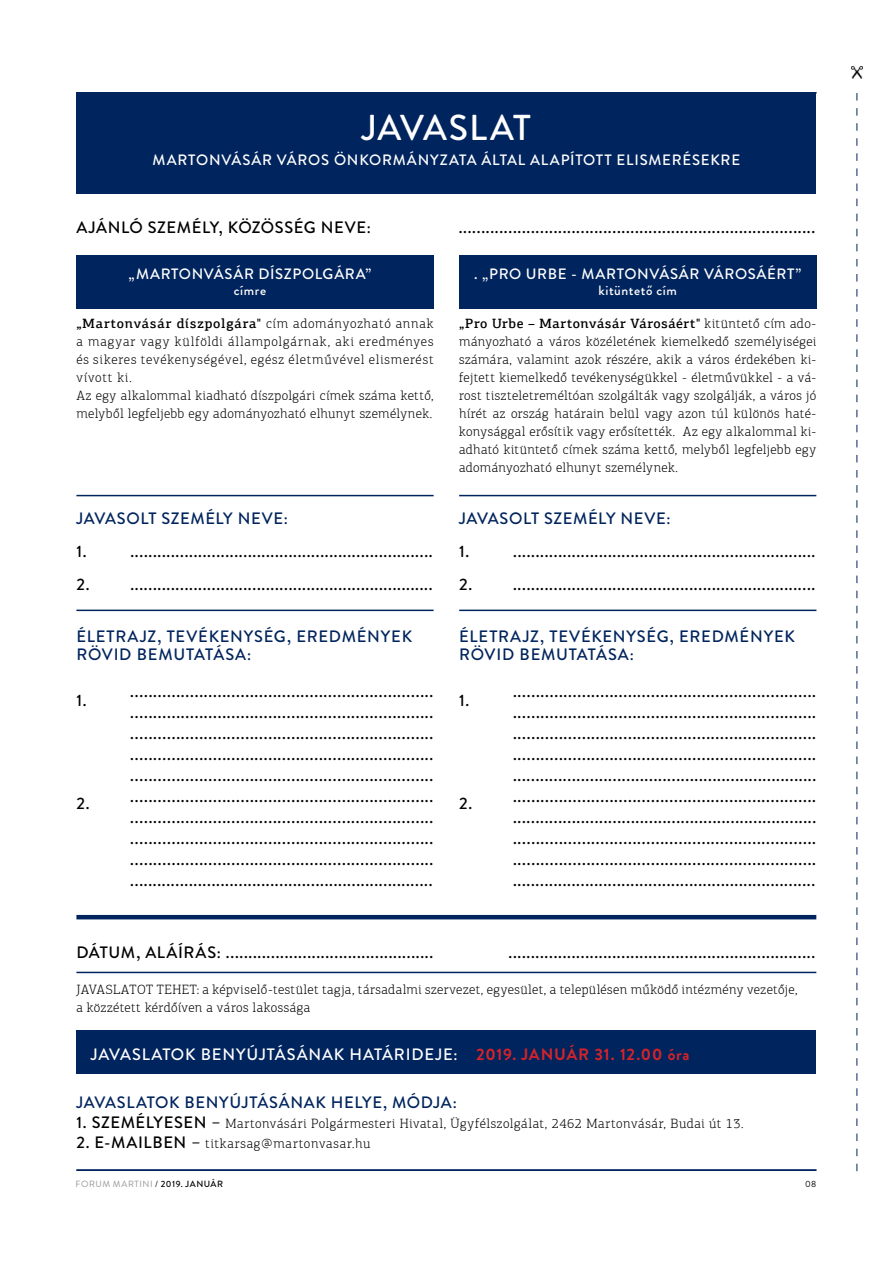
<style>
.page{position:relative;width:893px;height:1263px;background:#fff}
.page>*{position:absolute;margin:0;border:0;box-sizing:border-box;transform-origin:0 0}
.t1{font:500 36px "Brandon Grotesque";letter-spacing:.02em;color:#fff}
.t2{font:500 16.5px/21px "Brandon Grotesque";letter-spacing:.035em;color:#000;text-align:justify}
.t3{font:500 16.5px/18px "Brandon Grotesque";letter-spacing:.04em;color:#00245d}
.t4{font:500 16.5px "Brandon Grotesque";letter-spacing:.05em;color:#fff}
.t5{font:500 15px "Brandon Grotesque";letter-spacing:.045em;color:#fff}
.t6{font:300 13.5px/18px "PF Agora Slab Pro";letter-spacing:.035em;color:#000}
.t7{font:300 13.5px "PF Agora Slab Pro";letter-spacing:.055em;color:#000}
.t8{font:500 13.5px "Brandon Grotesque";letter-spacing:.045em;color:#fff}
.t9{font:9px "Brandon Grotesque";letter-spacing:.06em;color:#939598}
.t10{font:9px "Brandon Grotesque";color:#000}
.s1{font-weight:500}
.s2{font-weight:700;color:#d2232a}
.s3{font-family:"Brandon Grotesque";font-weight:500;font-size:16.5px}
.s4{color:#000}
.s5{font-weight:500;color:#000}
</style>
<div class="page">
<hr style="left:76px;top:92px;width:740px;height:2px;background:#00245d">
<hr style="left:76px;top:1169px;width:740px;height:2px;background:#00245d">
<div style="left:76px;top:93px;width:740px;height:101px;background:#00245d"></div>
<hr style="left:76px;top:915px;width:740px;height:4px;background:#00245d">
<div style="left:76px;top:256px;width:358px;height:53px;background:#00245d"></div>
<div style="left:76px;top:1030px;width:740px;height:44px;background:#00245d"></div>
<div style="left:459px;top:256px;width:357px;height:53px;background:#00245d"></div>
<hr style="left:76px;top:495px;width:358px;height:1px;background:#00245d">
<hr style="left:76px;top:610px;width:358px;height:1px;background:#00245d">
<hr style="left:76px;top:972px;width:740px;height:1px;background:#00245d">
<hr style="left:459px;top:610px;width:357px;height:1px;background:#00245d">
<hr style="left:459px;top:495px;width:357px;height:1px;background:#00245d">
<svg style="left:856px;top:93px;width:1px;height:1078px"></svg>
<svg style="left:851px;top:66px;width:11px;height:13px"></svg>
<h1 class="t1" style="left:362px;top:102px;width:170px">JAVASLAT</h1>
<p class="t5" style="left:153px;top:150px;width:589px">MARTONVÁSÁR VÁROS ÖNKORMÁNYZATA ÁLTAL ALAPÍTOTT ELISMERÉSEKRE</p>
<p class="t2" style="left:76px;top:217px;width:296px">AJÁNLÓ SZEMÉLY, KÖZÖSSÉG NEVE:</p>
<p class="t5" style="left:129px;top:263px;width:244px">„MARTONVÁSÁR DÍSZPOLGÁRA”</p>
<p class="t8" style="left:234px;top:281px;width:34px">címre</p>
<p class="t2" style="left:459px;top:217px;width:358px">...............................................................................</p>
<p class="t5" style="left:474px;top:263px;width:329px">. „PRO URBE - MARTONVÁSÁR VÁROSÁÉRT”</p>
<p class="t8" style="left:598px;top:281px;width:80px">kitüntető cím</p>
<p class="t6" style="left:76px;top:314px;width:359px"><span class="s1">„Martonvásár díszpolgára"</span> cím adományozható annak a magyar vagy külföldi állampolgárnak, aki eredményes és sikeres tevékenységével, egész életművével elismerést vívott ki.<br>Az egy alkalommal kiadható díszpolgári címek száma kettő, melyből legfeljebb egy adományozható elhunyt személynek.</p>
<p class="t6" style="left:459px;top:314px;width:359px;text-align:justify"><span class="s1">„Pro Urbe – Martonvásár Városáért"</span> kitüntető cím ado&shy;mányozható a város közéletének kiemelkedő személyiségei számára, valamint azok részére, akik a város érdekében ki&shy;fejtett kiemelkedő tevékenységükkel - életművükkel - a vá&shy;rost tiszteletreméltóan szolgálták vagy szolgálják, a város jó hírét az ország határain belül vagy azon túl különös haté&shy;konysággal erősítik vagy erősítették. Az egy alkalommal ki&shy;adható kitüntető címek száma kettő, melyből legfeljebb egy adományozható elhunyt személynek.</p>
<p class="t3" style="left:76px;top:509px;width:213px">JAVASOLT SZEMÉLY NEVE:</p>
<p class="t2" style="left:76px;top:541px;width:12px">1.</p>
<p class="t2" style="left:130px;top:541px;width:304px">...................................................................</p>
<p class="t2" style="left:76px;top:574px;width:15px">2.</p>
<p class="t2" style="left:130px;top:574px;width:304px">...................................................................</p>
<p class="t3" style="left:459px;top:510px;width:213px">JAVASOLT SZEMÉLY NEVE:</p>
<p class="t2" style="left:459px;top:541px;width:12px">1.</p>
<p class="t2" style="left:513px;top:541px;width:304px">...................................................................</p>
<p class="t2" style="left:459px;top:574px;width:15px">2.</p>
<p class="t2" style="left:513px;top:574px;width:304px">...................................................................</p>
<p class="t3" style="left:76px;top:628px;width:337px">ÉLETRAJZ, TEVÉKENYSÉG, EREDMÉNYEK<br>RÖVID BEMUTATÁSA:</p>
<p class="t3" style="left:459px;top:628px;width:337px">ÉLETRAJZ, TEVÉKENYSÉG, EREDMÉNYEK<br>RÖVID BEMUTATÁSA:</p>
<p class="t2" style="left:76px;top:690px;width:12px">1.</p>
<p class="t2" style="left:76px;top:793px;width:15px">2.</p>
<p class="t2" style="left:130px;top:681px;width:305px">.................................................................. .................................................................. .................................................................. .................................................................. .................................................................. .................................................................. .................................................................. .................................................................. .................................................................. ...................................................................</p>
<p class="t2" style="left:513px;top:681px;width:305px">.................................................................. .................................................................. .................................................................. .................................................................. ................................................................... .................................................................. ................................................................... .................................................................. .................................................................. ...................................................................</p>
<p class="t2" style="left:459px;top:690px;width:12px">1.</p>
<p class="t2" style="left:459px;top:793px;width:15px">2.</p>
<p class="t2" style="left:76px;top:942px;width:358px">DÁTUM, ALÁÍRÁS: ..............................................</p>
<p class="t2" style="left:508px;top:942px;width:308px">....................................................................</p>
<p class="t6" style="left:76px;top:980px;width:723px">JAVASLATOT TEHET: a képviselő-testület tagja, társadalmi szervezet, egyesület, a településen működő intézmény vezetője, a közzétett kérdőíven a város lakossága</p>
<p class="t4" style="left:91px;top:1042px;width:600px">JAVASLATOK BENYÚJTÁSÁNAK HATÁRIDEJE: <span class="s2">2019. JANUÁR 31. 12.00 óra</span></p>
<p class="t3" style="left:76px;top:1094px;width:382px">JAVASLATOK BENYÚJTÁSÁNAK HELYE, MÓDJA:</p>
<p class="t6" style="left:76px;top:1114px;width:669px"><span class="s3">1. SZEMÉLYESEN –</span> Martonvásári Polgármesteri Hivatal, Ügyfélszolgálat, 2462 Martonvásár, Budai út 13.</p>
<p class="t7" style="left:76px;top:1135px;width:296px"><span class="s3">2. E-MAILBEN –</span> titkarsag@martonvasar.hu</p>
<p class="t9" style="left:76px;top:1178px;width:149px">FORUM MARTINI <span class="s4">/</span> <span class="s5">2019. JANUÁR</span></p>
<p class="t10" style="left:805px;top:1177px;width:13px">08</p>
</div>
